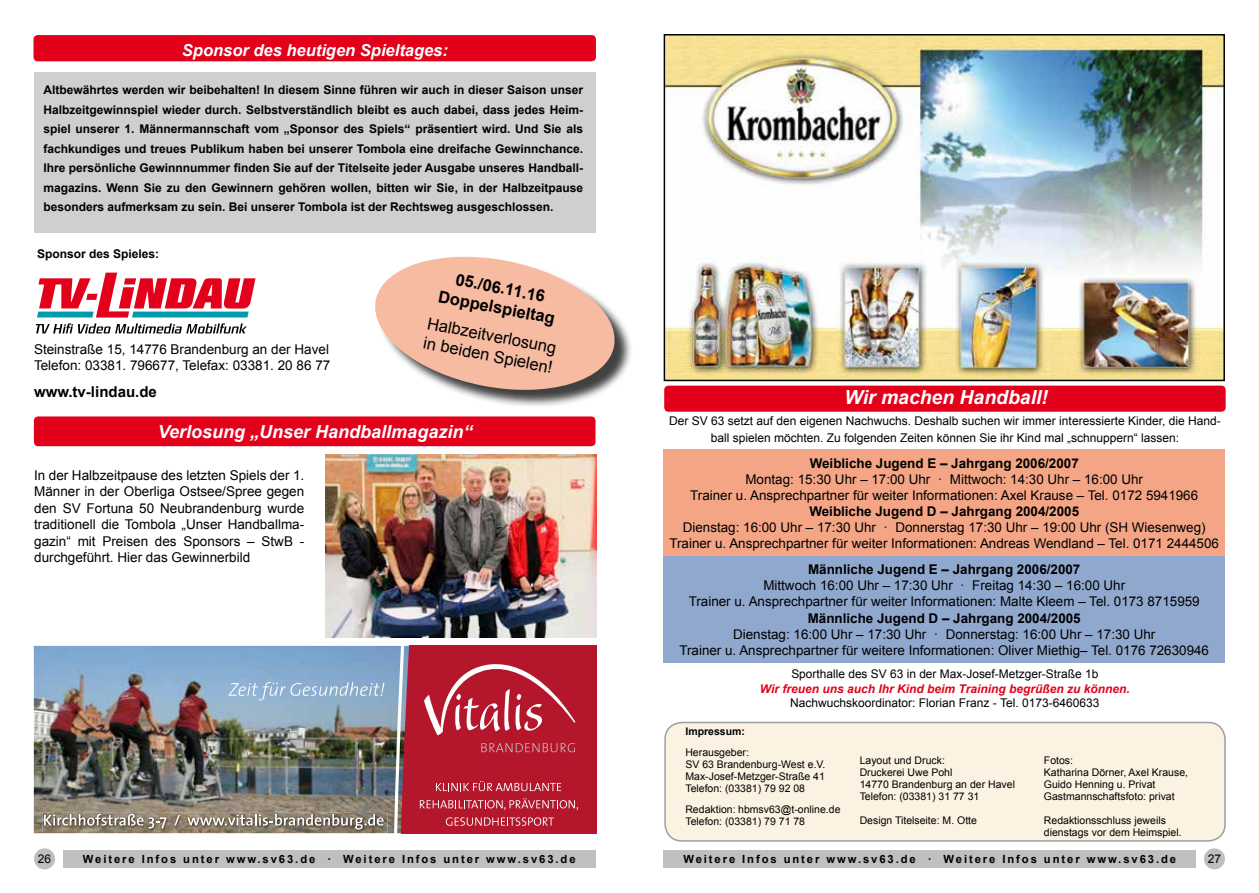
<style>
.page{position:relative;width:1259px;height:893px;background:#fff}
.page>*{position:absolute;margin:0;border:0;box-sizing:border-box;transform-origin:0 0}
.t1{font:italic 700 19.35px "Arial";color:#fff}
.t2{font:italic 700 18px "Arial";color:#fff}
.t3{font:16.5px/19.8px "Arial";color:#000}
.t4{font:italic 700 16.5px "Arial";color:#fff}
.t5{font:700 16.5px/19.8px "Arial";color:#000;text-align:center}
.t6{font:700 15px "Arial";color:#000}
.t7{font:13.5px/16.5px "Arial";color:#000;text-align:justify}
.t8{font:13.35px/16px "Arial";color:#000;text-align:center}
.t9{font:700 13.35px "Arial";color:#000}
.t10{font:700 12px/19.5px "Arial";color:#000;text-align:justify}
.t11{font:12px/16.5px "Arial";color:#000;text-align:center}
.t12{font:italic 700 12px "Arial";color:#e2001a}
.t13{font:700 11.25px "Arial";letter-spacing:.17em;color:#000}
.t14{font:10.5px/12px "Arial";color:#000}
.t15{font:700 10.5px "Arial";color:#000}
</style>
<div class="page">
<img style="left:325px;top:454px;width:271px;height:184px">
<div style="left:63px;top:850px;width:532px;height:17px;background:#bdbfc0"></div>
<div style="left:663px;top:850px;width:533px;height:17px;background:#bdbfc0"></div>
<div style="left:34px;top:848px;width:21px;height:21px;background:#bdbfc0;border-radius:50%"></div>
<div style="left:1204px;top:848px;width:21px;height:21px;background:#bdbfc0;border-radius:50%"></div>
<div style="left:34px;top:35px;width:562px;height:26px;background:#e2001a;border-radius:4px"></div>
<div style="left:35px;top:72px;width:561px;height:161px;background:#cecfd0"></div>
<div style="left:34px;top:416px;width:561px;height:30px;background:#e2001a;border-radius:4px"></div>
<img style="left:34px;top:646px;width:358px;height:187px">
<svg style="left:228px;top:682px;width:156px;height:18px;background:#9ebbd6"></svg>
<svg style="left:392px;top:646px;width:204px;height:187px;background:#b73345"></svg>
<img style="left:42px;top:812px;width:345px;height:21px">
<svg style="left:44px;top:814px;width:122px;height:14px;background:#9e9588"></svg>
<svg style="left:174px;top:815px;width:6px;height:10px"></svg>
<svg style="left:187px;top:814px;width:196px;height:15px;background:#9a9184"></svg>
<div style="left:665px;top:722px;width:560px;height:119px;background:#fbf2e2;border-radius:17px"></div>
<div style="left:664px;top:722px;width:561px;height:120px;border:2px solid #9c9e9f;border-radius:17px"></div>
<img style="left:666px;top:37px;width:556px;height:341px">
<div style="left:663px;top:34px;width:562px;height:347px;border:2px solid #000"></div>
<div style="left:664px;top:386px;width:561px;height:26px;background:#e2001a;border-radius:4px"></div>
<div style="left:663px;top:450px;width:562px;height:106px;background:#f4a586"></div>
<div style="left:663px;top:556px;width:562px;height:107px;background:#91a8ce"></div>
<svg style="left:36px;top:273px;width:219px;height:60px"></svg>
<div style="left:377px;top:259px;width:256px;height:149px;background:#000;opacity:.75"></div>
<svg style="left:375px;top:256px;width:245px;height:142px"></svg>
<h3 class="t4" style="left:182px;top:39px;width:267px">Sponsor des heutigen Spieltages:</h3>
<p class="t10" style="left:43px;top:81px;width:541px">Altbewährtes werden wir beibehalten! In diesem Sinne führen wir auch in dieser Saison unser Halbzeitgewinnspiel wieder durch. Selbstverständlich bleibt es auch dabei, dass jedes Heim&shy;spiel unserer 1. Männermannschaft vom „Sponsor des Spiels“ präsentiert wird. Und Sie als fachkundiges und treues Publikum haben bei unserer Tombola eine dreifache Gewinnchance.<br>Ihre persönliche Gewinnnummer finden Sie auf der Titelseite jeder Ausgabe unseres Handball&shy;magazins. Wenn Sie zu den Gewinnern gehören wollen, bitten wir Sie, in der Halbzeitpause besonders aufmerksam zu sein. Bei unserer Tombola ist der Rechtsweg ausgeschlossen.</p>
<p class="t10" style="left:37px;top:244px;width:124px">Sponsor des Spieles:</p>
<p class="t7" style="left:34px;top:341px;width:298px">Steinstraße 15, 14776 Brandenburg an der Havel<br>Telefon: 03381. 796677, Telefax: 03381. 20 86 77</p>
<p class="t6" style="left:34px;top:382px;width:124px">www.tv-lindau.de</p>
<h3 class="t5" style="left:444px;top:267px;width:120px;rotate:11deg">05./06.11.16<br>Doppelspieltag</h3>
<h3 class="t3" style="left:429px;top:313px;width:133px;rotate:11deg">Halbzeitverlosung in beiden Spielen!</h3>
<h2 class="t2" style="left:158px;top:419px;width:316px">Verlosung „Unser Handballmagazin“</h2>
<p class="t7" style="left:34px;top:467px;width:272px">In der Halbzeitpause des letzten Spiels der 1.<br>Männer in der Oberliga Ostsee/Spree gegen den SV Fortuna 50 Neubrandenburg wurde traditionell die Tombola „Unser Handballma&shy;gazin“ mit Preisen des Sponsors – StwB - durchgeführt. Hier das Gewinnerbild</p>
<h1 class="t1" style="left:844px;top:384px;width:205px">Wir machen Handball!</h1>
<p class="t11" style="left:669px;top:413px;width:553px">Der SV 63 setzt auf den eigenen Nachwuchs. Deshalb suchen wir immer interessierte Kinder, die Hand&shy;ball spielen möchten. Zu folgenden Zeiten können Sie ihr Kind mal „schnuppern“ lassen:</p>
<p class="t9" style="left:809px;top:454px;width:270px">Weibliche Jugend E – Jahrgang 2006/2007</p>
<p class="t8" style="left:690px;top:471px;width:509px">Montag: 15:30 Uhr – 17:00 Uhr · Mittwoch: 14:30 Uhr – 16:00 Uhr<br>Trainer u. Ansprechpartner für weiter Informationen: Axel Krause – Tel. 0172 5941966</p>
<p class="t9" style="left:809px;top:502px;width:271px">Weibliche Jugend D – Jahrgang 2004/2005</p>
<p class="t8" style="left:669px;top:519px;width:551px">Dienstag: 16:00 Uhr – 17:30 Uhr · Donnerstag 17:30 Uhr – 19:00 Uhr (SH Wiesenweg)<br>Trainer u. Ansprechpartner für weiter Informationen: Andreas Wendland – Tel. 0171 2444506</p>
<p class="t9" style="left:808px;top:561px;width:274px">Männliche Jugend E – Jahrgang 2006/2007</p>
<p class="t8" style="left:689px;top:578px;width:512px">Mittwoch 16:00 Uhr – 17:30 Uhr · Freitag 14:30 – 16:00 Uhr<br>Trainer u. Ansprechpartner für weiter Informationen: Malte Kleem – Tel. 0173 8715959</p>
<p class="t9" style="left:808px;top:609px;width:274px">Männliche Jugend D – Jahrgang 2004/2005</p>
<p class="t8" style="left:679px;top:626px;width:531px">Dienstag: 16:00 Uhr – 17:30 Uhr · Donnerstag: 16:00 Uhr – 17:30 Uhr<br>Trainer u. Ansprechpartner für weitere Informationen: Oliver Miethig– Tel. 0176 72630946</p>
<p class="t11" style="left:791px;top:666px;width:308px">Sporthalle des SV 63 in der Max-Josef-Metzger-Straße 1b</p>
<p class="t12" style="left:760px;top:680px;width:371px">Wir freuen uns auch Ihr Kind beim Training begrüßen zu können.</p>
<p class="t11" style="left:790px;top:695px;width:311px">Nachwuchskoordinator: Florian Franz - Tel. 0173-6460633</p>
<p class="t15" style="left:685px;top:724px;width:61px">Impressum:</p>
<p class="t14" style="left:685px;top:746px;width:142px">Herausgeber:<br>SV 63 Brandenburg-West e.V.<br>Max-Josef-Metzger-Straße 41<br>Telefon: (03381) 79 92 08</p>
<p class="t14" style="left:685px;top:803px;width:157px">Redaktion: hbmsv63@t-online.de<br>Telefon: (03381) 79 71 78</p>
<p class="t14" style="left:859px;top:754px;width:157px">Layout und Druck:<br>Druckerei Uwe Pohl<br>14770 Brandenburg an der Havel<br>Telefon: (03381) 31 77 31</p>
<p class="t14" style="left:859px;top:814px;width:119px">Design Titelseite: M. Otte</p>
<p class="t14" style="left:1044px;top:754px;width:146px">Fotos:<br>Katharina Dörner, Axel Krause,<br>Guido Henning u. Privat<br>Gastmannschaftsfoto: privat</p>
<p class="t14" style="left:1044px;top:814px;width:139px">Redaktionsschluss jeweils dienstags vor dem Heimspiel.</p>
<p class="t11" style="left:38px;top:850px;width:15px">26</p>
<p class="t13" style="left:83px;top:851px;width:494px">Weitere Infos unter www.sv63.de · Weitere Infos unter www.sv63.de</p>
<p class="t13" style="left:683px;top:851px;width:494px">Weitere Infos unter www.sv63.de · Weitere Infos unter www.sv63.de</p>
<p class="t11" style="left:1207px;top:850px;width:15px">27</p>
</div>
